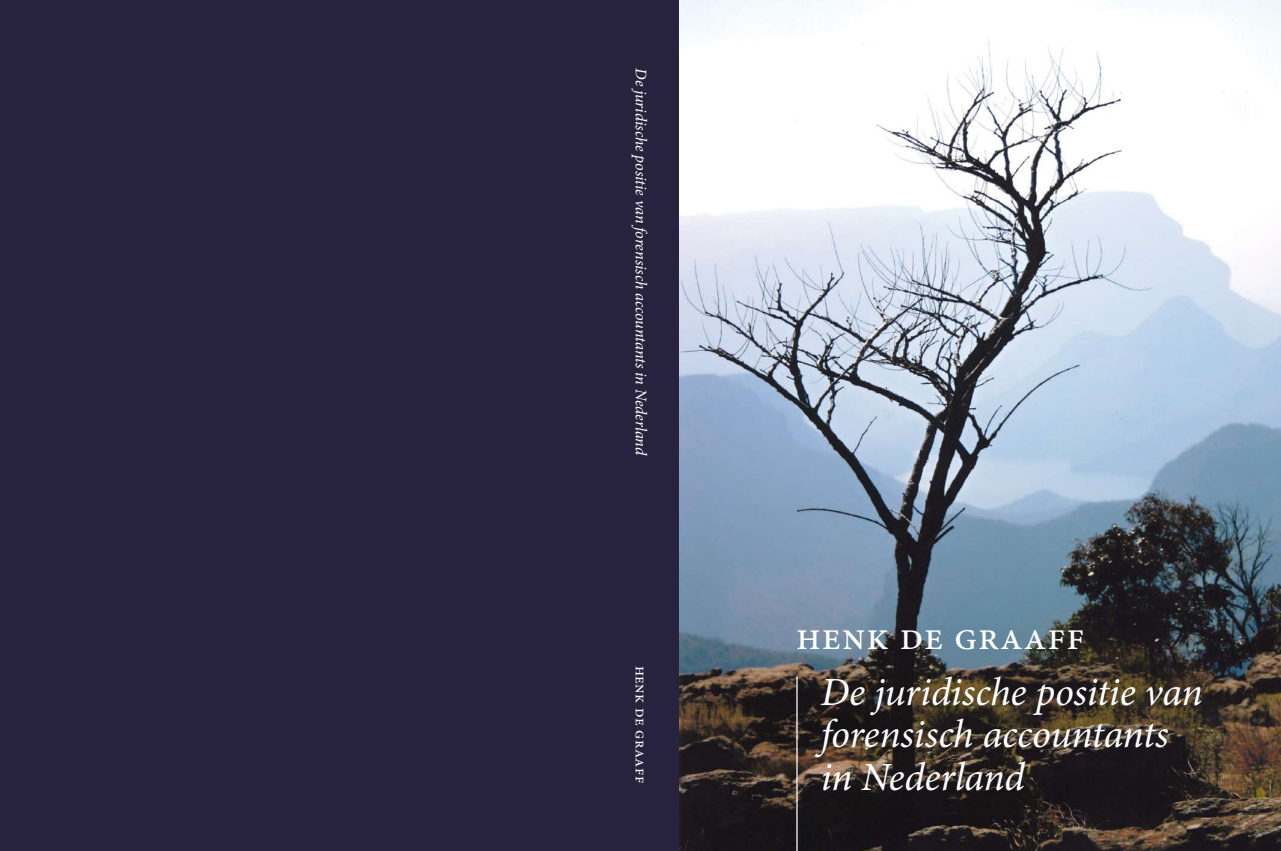
<style>
.page{position:relative;width:1281px;height:851px;background:#fff}
.page>*{position:absolute;margin:0;border:0;box-sizing:border-box;transform-origin:0 0}
.t1{font:italic 40px/42.5px "Minion Pro";letter-spacing:-.005em;color:#fff}
.t2{font:40px "Minion Pro";letter-spacing:.025em;color:#fff}
.t3{font:italic 16.25px "Minion Pro";letter-spacing:-.01em;color:#fff}
.t4{font:16.25px "Minion Pro";letter-spacing:.025em;color:#fff}
</style>
<div class="page">
<img style="left:678px;top:0;width:603px;height:850px">
<div style="left:0;top:0;width:678px;height:850px;background:#27233e"></div>
<hr style="left:796px;top:676px;width:1px;height:174px;background:#fff">
<p class="t3" style="left:650px;top:68px;width:389px;rotate:90deg">De juridische positie van forensisch accountants in Nederland</p>
<p class="t4" style="left:650px;top:665px;width:119px;rotate:90deg">henk de graaff</p>
<p class="t2" style="left:796px;top:612px;width:290px">henk de graaff</p>
<p class="t1" style="left:820px;top:672px;width:384px">De juridische positie van forensisch accountants in Nederland</p>
</div>
